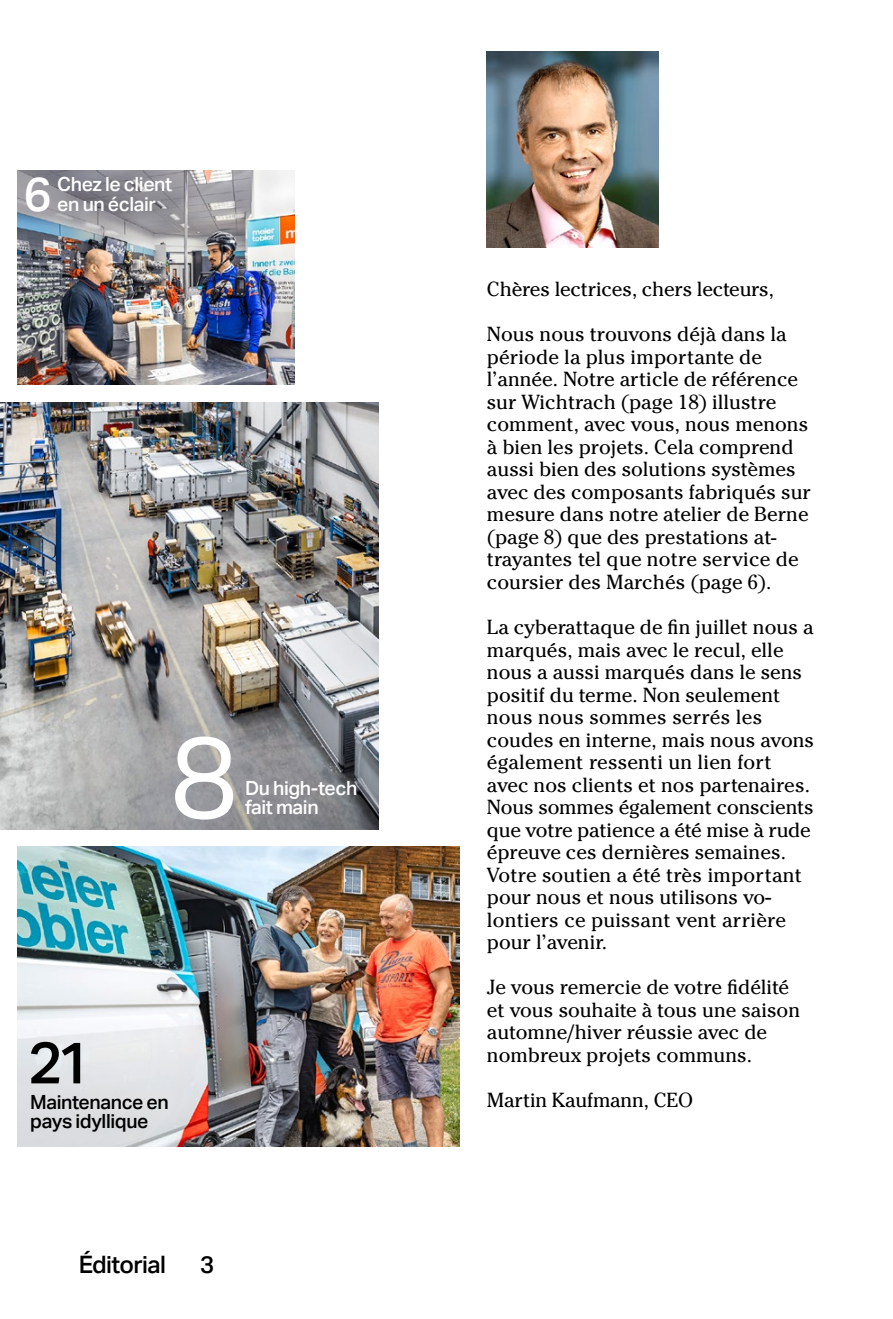
<style>
.page{position:relative;width:893px;height:1319px;background:#fff}
.page>*{position:absolute;margin:0;border:0;box-sizing:border-box;transform-origin:0 0}
._0_Titel{font:114px "Aktiv Grotesk";color:#fff}
._0_Titel-2{font:500 58.5px "Aktiv Grotesk";color:#000}
._0_Titel-3{font:500 48px "Aktiv Grotesk";color:#fff}
.t1{font:500 24px "Aktiv Grotesk";letter-spacing:-.025em;color:#000}
._0_Editorial{font:20.25px/22.5px "Cheltenham Pro";color:#000}
._0_Inhaltsverzeichni{font:500 19.5px/19.5px "Aktiv Grotesk";letter-spacing:-.02em;color:#fff}
._0_Inhaltsverzeichni-2{font:500 19.5px/19.5px "Aktiv Grotesk";letter-spacing:-.02em;color:#000}
</style>
<div class="page">
<img style="left:17px;top:846px;width:442px;height:300px">
<img style="left:0;top:402px;width:378px;height:427px">
<img style="left:17px;top:170px;width:278px;height:215px">
<img style="left:487px;top:51px;width:171px;height:197px">
<p class="_0_Titel-3" style="left:23px;top:167px;width:30px">6</p>
<p class="_0_Inhaltsverzeichni" style="left:57px;top:174px;width:116px">Chez le client</p>
<p class="_0_Inhaltsverzeichni" style="left:57px;top:194px;width:100px">en un éclair</p>
<p class="_0_Titel" style="left:170px;top:711px;width:69px">8</p>
<p class="_0_Inhaltsverzeichni" style="left:245px;top:777px;width:114px">Du high-tech fait main</p>
<p class="_0_Titel-2" style="left:28px;top:1028px;width:65px">21</p>
<p class="_0_Inhaltsverzeichni-2" style="left:30px;top:1092px;width:140px">Maintenance en pays idyllique</p>
<p class="t1" style="left:79px;top:1249px;width:89px">Éditorial</p>
<p class="t1" style="left:200px;top:1249px;width:16px">3</p>
<p class="_0_Editorial" style="left:487px;top:277px;width:289px">Chères lectrices, chers lecteurs,</p>
<p class="_0_Editorial" style="left:487px;top:322px;width:326px">Nous nous trouvons déjà dans la période la plus importante de l’année. Notre article de référence sur Wichtrach (page 18) illustre comment, avec vous, nous menons à bien les projets. Cela comprend aussi bien des solutions systèmes avec des composants fabriqués sur mesure dans notre atelier de Berne (page 8) que des prestations at&shy;trayantes tel que notre service de coursier des Marchés (page 6).</p>
<p class="_0_Editorial" style="left:487px;top:615px;width:329px">La cyberattaque de fin juillet nous a marqués, mais avec le recul, elle nous a aussi marqués dans le sens positif du terme. Non seulement nous nous sommes serrés les coudes en interne, mais nous avons également ressenti un lien fort avec nos clients et nos partenaires.<br>Nous sommes également conscients que votre patience a été mise à rude épreuve ces dernières semaines.<br>Votre soutien a été très important pour nous et nous utilisons vo&shy;lontiers ce puissant vent arrière pour l’avenir.</p>
<p class="_0_Editorial" style="left:487px;top:975px;width:315px">Je vous remercie de votre fidélité et vous souhaite à tous une saison automne/hiver réussie avec de nombreux projets communs.</p>
<p class="_0_Editorial" style="left:487px;top:1087px;width:208px">Martin Kaufmann, CEO</p>
</div>
